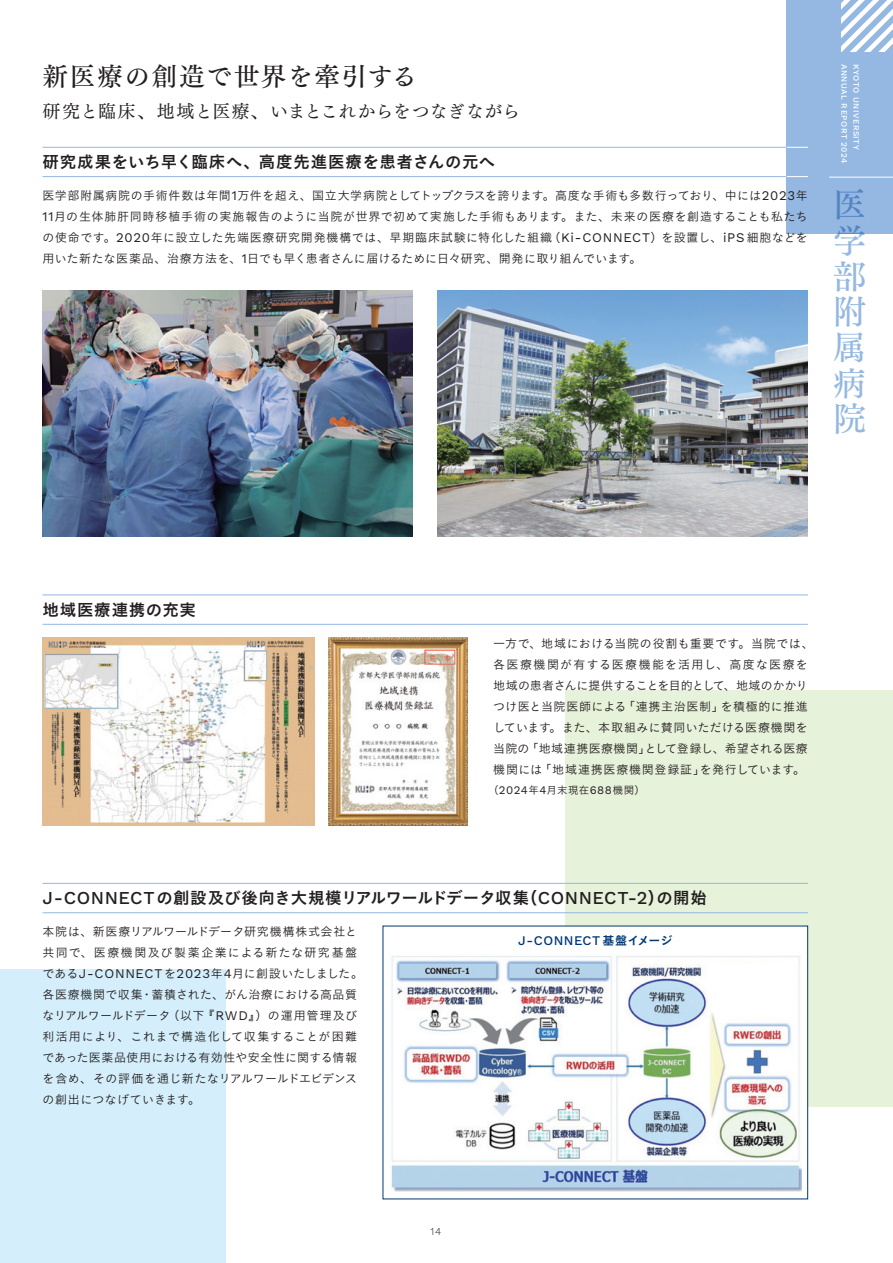
<style>
.page{position:relative;width:893px;height:1263px;background:#fff}
.page>*{position:absolute;margin:0;border:0;box-sizing:border-box;transform-origin:0 0}
.t1{font:33px/35.7px "Tsuku Min Pr 5 D";color:#94b8e1;text-align:justify}
.t2{font:25.5px "Tsuku Min Pr 5 D";letter-spacing:.065em;color:#231f20}
.t3{font:18px "Tsuku Min Pr 5 M";color:#231f20}
.t4{font:16.5px "Koburina Go Std W6";letter-spacing:-.005em;color:#231f20}
.t5{font:16.5px "Koburina Go Std W6";letter-spacing:.03em;color:#231f20}
.t6{font:500 13.2px "Work Sans";letter-spacing:.035em;color:#013774}
.t7{font:12px/21px "Koburina Go Std W3";letter-spacing:.03em;color:#231f20}
.t8{font:10.5px "Koburina Go Std W3";letter-spacing:.04em;color:#231f20}
.t9{font:300 10.5px "Work Sans";color:#231f20}
.t10{font:500 8.25px "Work Sans";letter-spacing:.065em;color:#fff}
.s1{font-family:"Work Sans";font-size:13.2px}
.s2{font-family:"Work Sans";font-size:11.55px}
.s3{font-family:"Work Sans";font-weight:500;font-size:18.15px}
.s4{font-family:"Koburina Go Std W6";font-weight:400;font-size:12px}
</style>
<div class="page">
<div style="left:787px;top:0;width:106px;height:234px;background:#94b8e1"></div>
<div style="left:566px;top:690px;width:327px;height:417px;background:#e7f2da"></div>
<div style="left:0;top:969px;width:225px;height:294px;background:#d4effb"></div>
<svg style="left:842px;top:0;width:51px;height:51px"></svg>
<hr style="left:829px;top:177px;width:64px;height:1px;background:#fff">
<img style="left:438px;top:290px;width:370px;height:247px">
<hr style="left:43px;top:883px;width:765px;height:1px;background:#94b8e1">
<hr style="left:43px;top:147px;width:765px;height:1px;background:#94b8e1">
<hr style="left:43px;top:912px;width:765px;height:1px;background:#94b8e1">
<hr style="left:43px;top:176px;width:765px;height:1px;background:#94b8e1">
<img style="left:43px;top:290px;width:369px;height:247px">
<svg style="left:787px;top:147px;width:21px;height:1px"></svg>
<svg style="left:787px;top:176px;width:21px;height:1px"></svg>
<hr style="left:43px;top:595px;width:765px;height:1px;background:#94b8e1">
<hr style="left:43px;top:624px;width:765px;height:1px;background:#94b8e1">
<img style="left:43px;top:637px;width:272px;height:188px">
<img style="left:328px;top:637px;width:140px;height:188px">
<div style="left:383px;top:926px;width:425px;height:273px;background:#fff"></div>
<img style="left:391px;top:956px;width:410px;height:235px">
<h2 class="t2" style="left:43px;top:54px;width:376px">新医療の創造で世界を牽引する</h2>
<h3 class="t3" style="left:43px;top:95px;width:479px">研究と臨床、地域と医療、いまとこれからをつなぎながら</h3>
<h3 class="t5" style="left:43px;top:149px;width:454px">研究成果をいち早く臨床へ、高度先進医療を患者さんの元へ</h3>
<p class="t7" style="left:43px;top:185px;width:767px;text-align:justify">医学部附属病院の手術件数は年間<span class="s1">1</span>万件を超え、国立大学病院としてトップクラスを誇ります。高度な手術も多数行っており、中には<span class="s1">2023</span>年<span class="s1">11</span>月の生体肺肝同時移植手術の実施報告のように当院が世界で初めて実施した手術もあります。また、未来の医療を創造することも私たちの使命です。<span class="s1">2020</span>年に設立した先端医療研究開発機構では、早期臨床試験に特化した組織（<span class="s1">Ki-CONNECT</span>）を設置し、<span class="s1">iPS</span> 細胞などを用いた新たな医薬品、治療方法を、<span class="s1">1</span>日でも早く患者さんに届けるために日々研究、開発に取り組んでいます。</p>
<p class="t10" style="left:851px;top:64px;width:101px;rotate:90deg">ANNUAL REPORT 2024</p>
<p class="t10" style="left:863px;top:64px;width:88px;rotate:90deg">KYOTO UNIVERSITY</p>
<h1 class="t1" style="left:834px;top:184px;width:34px">医学部附属病院</h1>
<h3 class="t5" style="left:43px;top:597px;width:155px">地域医療連携の充実</h3>
<p class="t7" style="left:493px;top:633px;width:322px">一方で、地域における当院の役割も重要です。当院では、各医療機関が有する医療機能を活用し、高度な医療を地域の患者さんに提供することを目的として、地域のかかりつけ医と当院医師による「連携主治医制」を積極的に推進しています。また、本取組みに賛同いただける医療機関を当院の「地域連携医療機関」として登録し、希望される医療機関には「地域連携医療機関登録証」を発行しています。</p>
<p class="t8" style="left:488px;top:782px;width:159px">（<span class="s2">2024</span>年<span class="s2">4</span>月末現在<span class="s2">688</span>機関）</p>
<h3 class="t4" style="left:43px;top:885px;width:666px"><span class="s3">J-CONNECT</span>の創設及び後向き大規模リアルワールドデータ収集（<span class="s3">CONNECT-2</span>）の開始</h3>
<p class="t7" style="left:43px;top:921px;width:322px">本院は、新医療リアルワールドデータ研究機構株式会社と共同で、医療機関及び製薬企業による新たな研究基盤である<span class="s1">J-CONNECT</span>を<span class="s1">2023</span>年<span class="s1">4</span>月に創設いたしました。各医療機関で収集・蓄積された、がん治療における高品質なリアルワールドデータ（以下『<span class="s1">RWD</span>』）の運用管理及び利活用により、これまで構造化して収集することが困難であった医薬品使用における有効性や安全性に関する情報を含め、その評価を通じ新たなリアルワールドエビデンスの創出につなげていきます。</p>
<p class="t9" style="left:430px;top:1223px;width:12px">14</p>
<p class="t6" style="left:518px;top:930px;width:156px">J-CONNECT <span class="s4">基盤イメージ</span></p>
</div>
